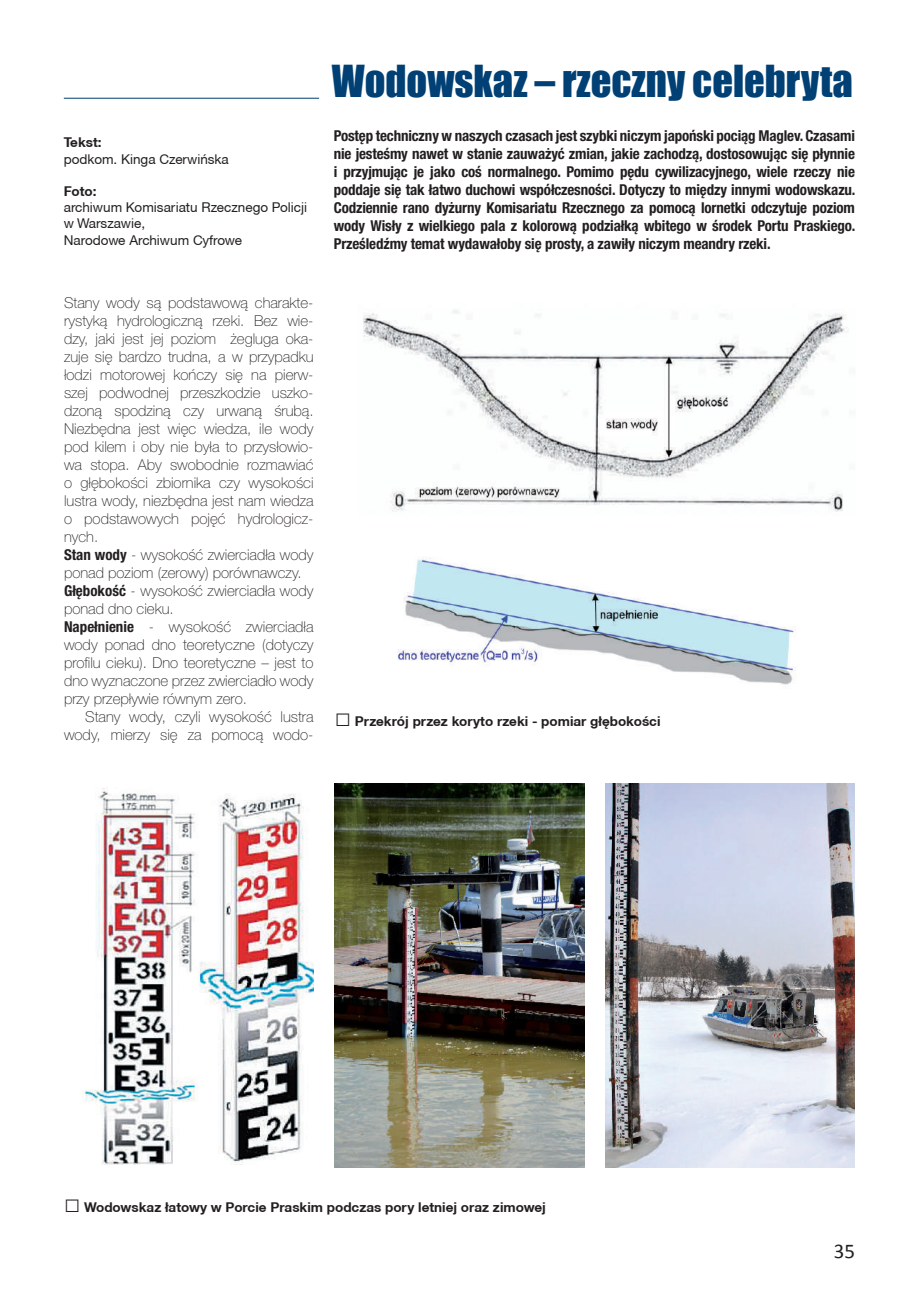
<style>
.page{position:relative;width:919px;height:1289px;background:#fff}
.page>*{position:absolute;margin:0;border:0;box-sizing:border-box;transform-origin:0 0}
.t1{font:40.5px "Impact";color:#004074}
.t2{font:21px "Calibri";color:#231f20}
.t3{font:100 15px/18px "Helvetica Neue LT Pro";color:#231f20}
.t4{font:700 condensed 15px/18px "Helvetica Neue LT Pro";letter-spacing:-.01em;color:#231f20;text-align:justify}
.t5{font:700 13.5px "Helvetica Neue CE";color:#231f20}
.t6{font:13.5px/16.2px "Helvetica Neue CE";color:#231f20}
.s1{font-weight:700;font-stretch:condensed}
.s2{font-family:"Times New Roman";font-size:27px}
</style>
<div class="page">
<hr style="left:64px;top:98px;width:255px;height:1px;background:#004074">
<img style="left:363px;top:310px;width:484px;height:375px">
<img style="left:83px;top:788px;width:230px;height:376px">
<img style="left:335px;top:783px;width:249px;height:384px">
<img style="left:605px;top:783px;width:249px;height:384px">
<p class="t5" style="left:64px;top:134px;width:39px">Tekst:</p>
<p class="t6" style="left:64px;top:151px;width:166px">podkom. Kinga Czerwińska</p>
<p class="t5" style="left:64px;top:183px;width:34px">Foto:</p>
<p class="t6" style="left:64px;top:199px;width:245px">archiwum Komisariatu Rzecznego Policji w Warszawie,<br>Narodowe Archiwum Cyfrowe</p>
<p class="t3" style="left:64px;top:294px;width:251px">Stany wody są podstawową charakte&shy;rystyką hydrologiczną rzeki. Bez wie&shy;dzy, jaki jest jej poziom żegluga oka&shy;zuje się bardzo trudna, a w przypadku łodzi motorowej kończy się na pierw&shy;szej podwodnej przeszkodzie uszko&shy;dzoną spodziną czy urwaną śrubą.<br>Niezbędna jest więc wiedza, ile wody pod kilem i oby nie była to przysłowio&shy;wa stopa. Aby swobodnie rozmawiać o głębokości zbiornika czy wysokości lustra wody, niezbędna jest nam wiedza o podstawowych pojęć hydrologicz&shy;nych.<br><span class="s1">Stan wody</span> - wysokość zwierciadła wody ponad poziom (zerowy) porównawczy.<br><span class="s1">Głębokość</span> - wysokość zwierciadła wody ponad dno cieku.<br><span class="s1">Napełnienie</span> - wysokość zwierciadła wody ponad dno teoretyczne (dotyczy profilu cieku). Dno teoretyczne – jest to dno wyznaczone przez zwierciadło wody przy przepływie równym zero.</p>
<p class="t3" style="left:64px;top:708px;width:251px;text-align:right">Stany wody, czyli wysokość lustra wody, mierzy się za pomocą wodo-</p>
<h1 class="t1" style="left:332px;top:50px;width:522px">Wodowskaz – rzeczny celebryta</h1>
<p class="t4" style="left:334px;top:127px;width:523px">Postęp techniczny w naszych czasach jest szybki niczym japoński pociąg Maglev. Czasami nie jesteśmy nawet w stanie zauważyć zmian, jakie zachodzą, dostosowując się płynnie i przyjmując je jako coś normalnego. Pomimo pędu cywilizacyjnego, wiele rzeczy nie poddaje się tak łatwo duchowi współczesności. Dotyczy to między innymi wodowskazu.<br>Codziennie rano dyżurny Komisariatu Rzecznego za pomocą lornetki odczytuje poziom wody Wisły z wielkiego pala z kolorową podziałką wbitego w środek Portu Praskiego.<br>Prześledźmy temat wydawałoby się prosty, a zawiły niczym meandry rzeki.</p>
<p class="t5" style="left:335px;top:713px;width:327px"><span class="s2">□</span> Przekrój przez koryto rzeki - pomiar głębokości</p>
<p class="t5" style="left:64px;top:1198px;width:483px"><span class="s2">□</span> Wodowskaz łatowy w Porcie Praskim podczas pory letniej oraz zimowej</p>
<h2 class="t2" style="left:833px;top:1238px;width:23px">35</h2>
</div>
